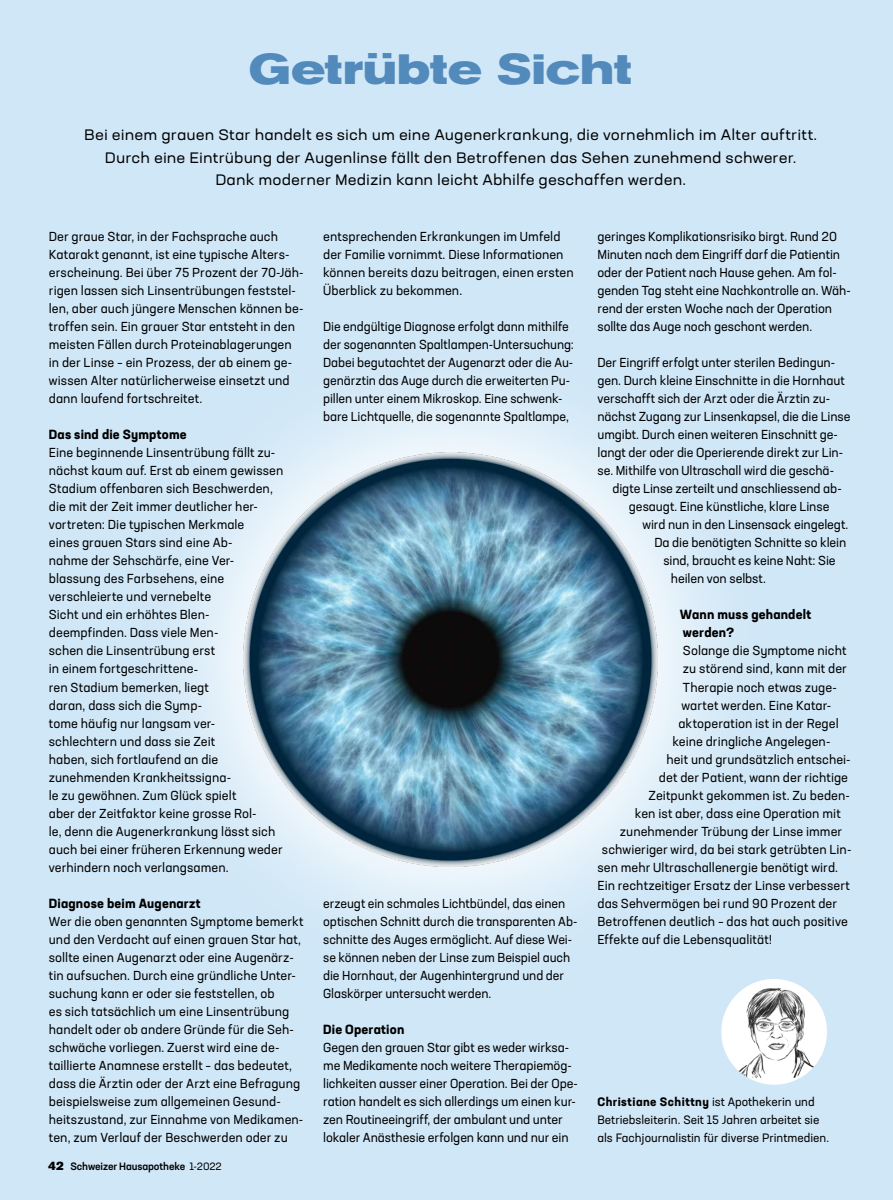
<style>
.page{position:relative;width:893px;height:1200px;background:#fff}
.page>*{position:absolute;margin:0;border:0;box-sizing:border-box;transform-origin:0 0}
.t1{font:700 expanded 42px "Akzidenz Grotesk BE";letter-spacing:.01em;color:#538abc}
.t2{font:expanded 15px/22.5px "Neusa Next Std";letter-spacing:.005em;color:#000;text-align:center}
.t3{font:700 13.05px/18px "Neusa Next Std";letter-spacing:.015em;color:#000}
.t4{font:12.9px/18px "Neusa Next Std";color:#000}
.t5{font:12px/18px "Neusa Next Std";color:#000}
.t6{font:500 10.5px "Neusa Next Std";letter-spacing:-.01em;color:#000}
.s1{font-family:"Akzidenz Grotesk BE Super";font-weight:400;font-size:12px}
.s2{font-weight:400}
.s3{font-weight:700}
</style>
<div class="page">
<div style="left:0;top:0;width:893px;height:1199px;background:#d0e7f7"></div>
<svg style="left:125px;top:333px;width:651px;height:651px;background:#d6eaf7"></svg>
<img style="left:239px;top:447px;width:424px;height:424px;border-radius:212px">
<div style="left:721px;top:978px;width:106px;height:106px;background:#fff;border-radius:50%"></div>
<img style="left:732px;top:985px;width:84px;height:92px">
<h1 class="t1" style="left:249px;top:45px;width:384px">Getrübte Sicht</h1>
<p class="t2" style="left:84px;top:123px;width:735px">Bei einem grauen Star handelt es sich um eine Augenerkrankung, die vornehmlich im Alter auftritt.<br>Durch eine Eintrübung der Augenlinse fällt den Betroffenen das Sehen zunehmend schwerer.<br>Dank moderner Medizin kann leicht Abhilfe geschaffen werden.</p>
<p class="t4" style="left:49px;top:227px;width:256px">Der graue Star, in der Fachsprache auch Katarakt genannt, ist eine typische Alters&shy;erscheinung. Bei über 75 Prozent der 70-Jäh&shy;rigen lassen sich Linsentrübungen feststel&shy;len, aber auch jüngere Menschen können be&shy;troffen sein. Ein grauer Star entsteht in den meisten Fällen durch Proteinablagerungen in der Linse – ein Prozess, der ab einem ge&shy;wissen Alter natürlicherweise einsetzt und dann laufend fortschreitet.</p>
<p class="t3" style="left:49px;top:425px;width:139px">Das sind die Symptome</p>
<p class="t4" style="left:49px;top:443px;width:236px">Eine beginnende Linsentrübung fällt zu&shy;nächst kaum auf. Erst ab einem gewissen<br>Stadium offenbaren sich Beschwerden, die mit der Zeit immer deutlicher her&shy;vortreten: Die typischen Merkmale<br>eines grauen Stars sind eine Ab-<br>nahme der Sehschärfe, eine Ver&shy;blassung des Farbsehens, eine verschleierte und vernebelte<br>Sicht und ein erhöhtes Blen&shy;deempfinden. Dass viele Men-<br>schen die Linsentrübung erst<br>in einem fortgeschrittene-<br>ren Stadium bemerken, liegt<br>daran, dass sich die Symp-<br>tome häufig nur langsam ver&shy;schlechtern und dass sie Zeit<br>haben, sich fortlaufend an die zunehmenden Krankheitssigna-<br>le zu gewöhnen. Zum Glück spielt<br>aber der Zeitfaktor keine grosse Rol-<br>le, denn die Augenerkrankung lässt sich auch bei einer früheren Erkennung weder verhindern noch verlangsamen.</p>
<p class="t3" style="left:49px;top:893px;width:153px">Diagnose beim Augenarzt</p>
<p class="t4" style="left:49px;top:911px;width:256px">Wer die oben genannten Symptome bemerkt und den Verdacht auf einen grauen Star hat, sollte einen Augenarzt oder eine Augenärz&shy;tin aufsuchen. Durch eine gründliche Unter&shy;suchung kann er oder sie feststellen, ob<br>es sich tatsächlich um eine Linsentrübung handelt oder ob andere Gründe für die Seh&shy;schwäche vorliegen. Zuerst wird eine de&shy;taillierte Anamnese erstellt – das bedeutet, dass die Ärztin oder der Arzt eine Befragung beispielsweise zum allgemeinen Gesund&shy;heitszustand, zur Einnahme von Medikamen&shy;ten, zum Verlauf der Beschwerden oder zu</p>
<p class="t6" style="left:48px;top:1159px;width:175px"><span class="s1">42</span> Schweizer Hausapotheke <span class="s2">1-2022</span></p>
<p class="t4" style="left:323px;top:227px;width:252px">entsprechenden Erkrankungen im Umfeld der Familie vornimmt. Diese Informationen können bereits dazu beitragen, einen ersten Überblick zu bekommen.</p>
<p class="t4" style="left:323px;top:317px;width:252px">Die endgültige Diagnose erfolgt dann mithilfe der sogenannten Spaltlampen-Untersuchung:<br>Dabei begutachtet der Augenarzt oder die Au&shy;genärztin das Auge durch die erweiterten Pu&shy;pillen unter einem Mikroskop. Eine schwenk&shy;bare Lichtquelle, die sogenannte Spaltlampe,</p>
<p class="t4" style="left:323px;top:893px;width:256px">erzeugt ein schmales Lichtbündel, das einen optischen Schnitt durch die transparenten Ab&shy;schnitte des Auges ermöglicht. Auf diese Wei&shy;se können neben der Linse zum Beispiel auch die Hornhaut, der Augenhintergrund und der Glaskörper untersucht werden.</p>
<p class="t3" style="left:323px;top:1019px;width:83px">Die Operation</p>
<p class="t4" style="left:323px;top:1037px;width:256px">Gegen den grauen Star gibt es weder wirksa&shy;me Medikamente noch weitere Therapiemög&shy;lichkeiten ausser einer Operation. Bei der Ope&shy;ration handelt es sich allerdings um einen kur&shy;zen Routineeingriff, der ambulant und unter lokaler Anästhesie erfolgen kann und nur ein</p>
<p class="t4" style="left:597px;top:227px;width:255px">geringes Komplikationsrisiko birgt. Rund 20<br>Minuten nach dem Eingriff darf die Patientin oder der Patient nach Hause gehen. Am fol&shy;genden Tag steht eine Nachkontrolle an. Wäh&shy;rend der ersten Woche nach der Operation sollte das Auge noch geschont werden.</p>
<p class="t4" style="left:597px;top:353px;width:255px">Der Eingriff erfolgt unter sterilen Bedingun&shy;gen. Durch kleine Einschnitte in die Hornhaut verschafft sich der Arzt oder die Ärztin zu&shy;nächst Zugang zur Linsenkapsel, die die Linse umgibt. Durch einen weiteren Einschnitt ge&shy;langt der oder die Operierende direkt zur Lin&shy;se. Mithilfe von Ultraschall wird die geschä-</p>
<p class="t4" style="left:612px;top:479px;width:231px">digte Linse zerteilt und anschliessend ab-</p>
<p class="t4" style="left:629px;top:497px;width:202px">gesaugt. Eine künstliche, klare Linse</p>
<p class="t4" style="left:642px;top:515px;width:207px">wird nun in den Linsensack eingelegt.</p>
<p class="t4" style="left:654px;top:533px;width:193px">Da die benötigten Schnitte so klein</p>
<p class="t4" style="left:663px;top:551px;width:174px">sind, braucht es keine Naht: Sie</p>
<p class="t4" style="left:671px;top:569px;width:97px">heilen von selbst.</p>
<p class="t3" style="left:680px;top:605px;width:133px">Wann muss gehandelt werden?</p>
<p class="t4" style="left:683px;top:641px;width:165px">Solange die Symptome nicht</p>
<p class="t4" style="left:683px;top:659px;width:165px">zu störend sind, kann mit der</p>
<p class="t4" style="left:683px;top:677px;width:155px">Therapie noch etwas zuge-</p>
<p class="t4" style="left:681px;top:695px;width:151px">wartet werden. Eine Katar-</p>
<p class="t4" style="left:678px;top:713px;width:162px">aktoperation ist in der Regel</p>
<p class="t4" style="left:672px;top:731px;width:159px">keine dringliche Angelegen-</p>
<p class="t4" style="left:666px;top:749px;width:186px">heit und grundsätzlich entschei-</p>
<p class="t4" style="left:659px;top:767px;width:191px">det der Patient, wann der richtige</p>
<p class="t4" style="left:648px;top:785px;width:203px">Zeitpunkt gekommen ist. Zu beden-</p>
<p class="t4" style="left:635px;top:803px;width:207px">ken ist aber, dass eine Operation mit</p>
<p class="t4" style="left:620px;top:821px;width:224px">zunehmender Trübung der Linse immer</p>
<p class="t4" style="left:602px;top:839px;width:251px">schwieriger wird, da bei stark getrübten Lin-</p>
<p class="t4" style="left:597px;top:857px;width:242px">sen mehr Ultraschallenergie benötigt wird.</p>
<p class="t4" style="left:597px;top:875px;width:254px">Ein rechtzeitiger Ersatz der Linse verbessert</p>
<p class="t4" style="left:597px;top:893px;width:241px">das Sehvermögen bei rund 90 Prozent der</p>
<p class="t4" style="left:597px;top:911px;width:252px">Betroffenen deutlich – das hat auch positive</p>
<p class="t4" style="left:597px;top:929px;width:176px">Effekte auf die Lebensqualität!</p>
<p class="t5" style="left:597px;top:1092px;width:233px"><span class="s3">Christiane Schittny</span> ist Apothekerin und<br>Betriebsleiterin. Seit 15 Jahren arbeitet sie als Fachjournalistin für diverse Printmedien.</p>
</div>
